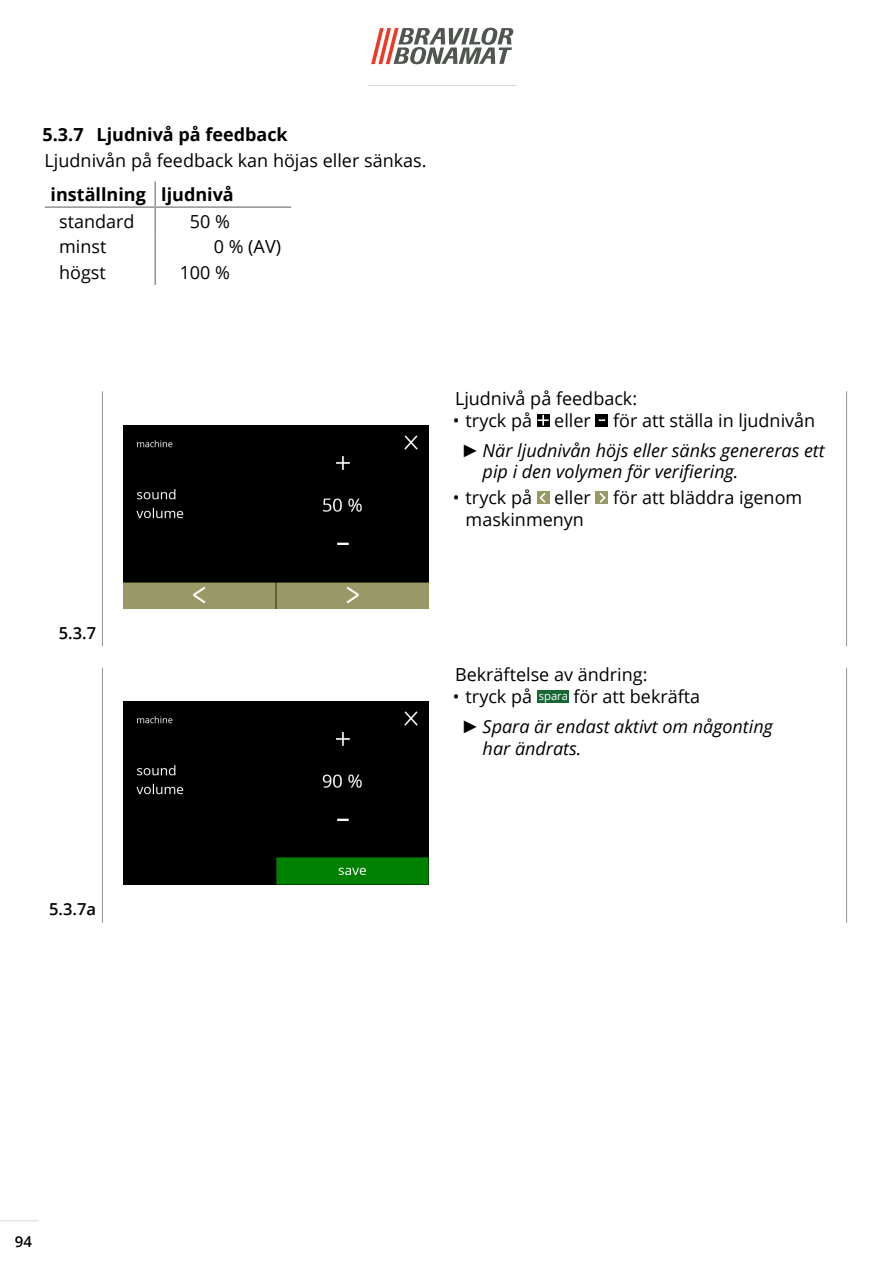
<style>
.page{position:relative;width:893px;height:1263px;background:#fff}
.page>*{position:absolute;margin:0;border:0;box-sizing:border-box;transform-origin:0 0}
.Body_text{font:18px/21.6px "Open Sans";color:#000}
.t1{font:italic 18px/21.6px "Open Sans";color:#000}
.table_header{font:700 18px "Open Sans";color:#000}
.table_rows{font:18px "Open Sans";color:#000}
.t2{font:600 16.5px "Open Sans";color:#000}
.t3{font:600 15px "Open Sans";color:#000}
.t4{font:11.25px "Open Sans";color:#fff}
.s1{font-family:"Arial"}
</style>
<div class="page">
<svg style="left:371px;top:28px;width:142px;height:36px"></svg>
<hr style="left:0;top:1220px;width:38px;height:1px;background:#d4d8d5">
<hr style="left:368px;top:85px;width:149px;height:1px;background:#d4d8d5">
<hr style="left:846px;top:668px;width:1px;height:254px;background:#8e9590">
<hr style="left:102px;top:668px;width:1px;height:254px;background:#8e9590">
<hr style="left:846px;top:392px;width:1px;height:254px;background:#8e9590">
<hr style="left:102px;top:392px;width:1px;height:254px;background:#8e9590">
<img style="left:123px;top:425px;width:305px;height:183px">
<img style="left:123px;top:702px;width:305px;height:182px">
<div style="left:537px;top:690px;width:32px;height:13px;background:#166734"></div>
<hr style="left:154px;top:181px;width:2px;height:25px;background:#8e9590">
<hr style="left:45px;top:206px;width:110px;height:2px;background:#8e9590">
<hr style="left:155px;top:206px;width:136px;height:2px;background:#8e9590">
<hr style="left:154px;top:208px;width:2px;height:26px;background:#8e9590">
<hr style="left:154px;top:234px;width:2px;height:25px;background:#8e9590">
<hr style="left:154px;top:259px;width:2px;height:26px;background:#8e9590">
<svg style="left:537px;top:414px;width:13px;height:13px"></svg>
<svg style="left:539px;top:416px;width:9px;height:9px"></svg>
<div style="left:596px;top:414px;width:12px;height:13px;background:#000"></div>
<div style="left:537px;top:491px;width:13px;height:13px;background:#999965"></div>
<svg style="left:539px;top:493px;width:7px;height:10px"></svg>
<div style="left:596px;top:491px;width:12px;height:13px;background:#999965"></div>
<svg style="left:599px;top:493px;width:7px;height:10px"></svg>
<p class="table_header" style="left:43px;top:122px;width:247px">5.3.7 Ljudnivå på feedback</p>
<p class="Body_text" style="left:45px;top:149px;width:383px">Ljudnivån på feedback kan höjas eller sänkas.</p>
<p class="table_header" style="left:51px;top:182px;width:97px">inställning</p>
<p class="table_header" style="left:161px;top:182px;width:74px">ljudnivå</p>
<p class="table_rows" style="left:59px;top:209px;width:77px">standard</p>
<p class="table_rows" style="left:190px;top:209px;width:42px">50 %</p>
<p class="table_rows" style="left:59px;top:234px;width:49px">minst</p>
<p class="table_rows" style="left:214px;top:234px;width:69px">0 % (AV)</p>
<p class="table_rows" style="left:59px;top:260px;width:48px">högst</p>
<p class="table_rows" style="left:180px;top:260px;width:52px">100 %</p>
<p class="t2" style="left:59px;top:621px;width:39px">5.3.7</p>
<p class="Body_text" style="left:455px;top:387px;width:184px">Ljudnivå på feedback:</p>
<p class="Body_text" style="left:453px;top:409px;width:364px">• tryck på eller för att ställa in ljudnivån</p>
<p class="t1" style="left:483px;top:439px;width:343px;text-indent:-21px"><span class="s1">►</span> När ljudnivån höjs eller sänks genereras ett pip i den volymen för verifiering.</p>
<p class="Body_text" style="left:466px;top:486px;width:338px;text-indent:-13px">• tryck på eller för att bläddra igenom maskinmenyn</p>
<p class="Body_text" style="left:455px;top:664px;width:194px">Bekräftelse av ändring:</p>
<p class="Body_text" style="left:453px;top:685px;width:81px">• tryck på</p>
<p class="t4" style="left:539px;top:688px;width:31px">spara</p>
<p class="Body_text" style="left:573px;top:685px;width:128px">för att bekräfta</p>
<p class="t1" style="left:483px;top:715px;width:292px;text-indent:-21px"><span class="s1">►</span> Spara är endast aktivt om någonting har ändrats.</p>
<p class="t2" style="left:49px;top:898px;width:48px">5.3.7a</p>
<p class="t3" style="left:15px;top:1232px;width:19px">94</p>
</div>
